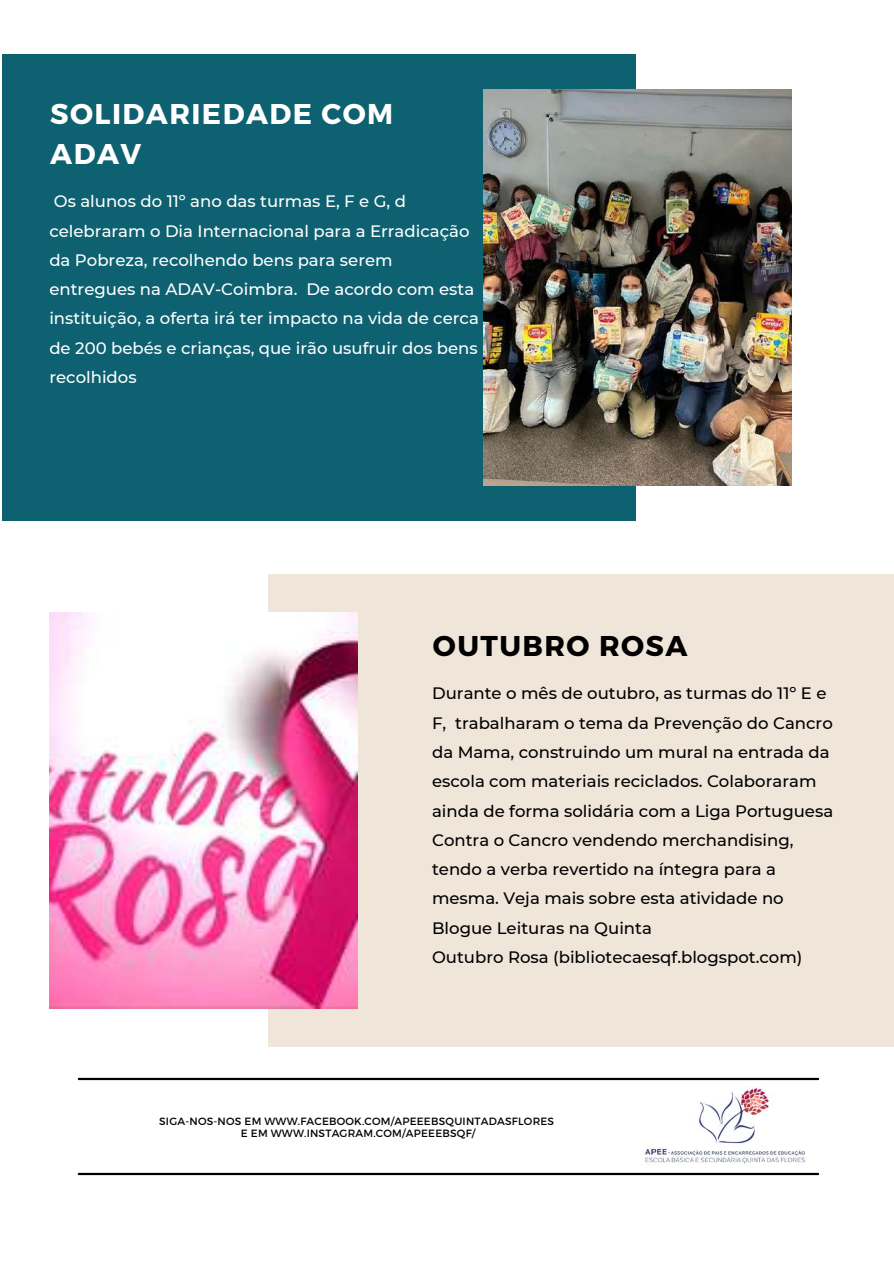
<style>
.page{position:relative;width:894px;height:1264px;background:#fff}
.page>*{position:absolute;margin:0;border:0;box-sizing:border-box;transform-origin:0 0}
.t1{font:700 28.65px/39.5px "Montserrat";letter-spacing:.05em;color:#fff}
.t2{font:700 28.65px "Montserrat";letter-spacing:.05em;color:#000}
.t3{font:500 16.5px/29.2px "Montserrat";color:#000}
.t4{font:500 16.5px/29.2px "Montserrat";color:#fff}
.t5{font:10.5px/11.4px "Montserrat";letter-spacing:.02em;color:#000;text-align:center}
</style>
<div class="page">
<hr style="left:79px;top:1077px;width:738px;height:3px;background:#000">
<hr style="left:79px;top:1172px;width:738px;height:3px;background:#000">
<div style="left:2px;top:54px;width:633px;height:466px;background:#0e6171"></div>
<img style="left:484px;top:89px;width:307px;height:397px">
<div style="left:268px;top:575px;width:625px;height:471px;background:#efe5d8"></div>
<img style="left:49px;top:612px;width:308px;height:396px">
<img style="left:645px;top:1086px;width:160px;height:78px">
<h1 class="t1" style="left:50px;top:93px;width:344px">SOLIDARIEDADE COM<br>ADAV</h1>
<p class="t4" style="left:49px;top:187px;width:431px">Os alunos do 11º ano das turmas E, F e G, d celebraram o Dia Internacional para a Erradicação da Pobreza, recolhendo bens para serem entregues na ADAV-Coimbra. De acordo com esta instituição, a oferta irá ter impacto na vida de cerca de 200 bebés e crianças, que irão usufruir dos bens recolhidos</p>
<h1 class="t2" style="left:433px;top:627px;width:256px">OUTUBRO ROSA</h1>
<p class="t3" style="left:432px;top:679px;width:402px">Durante o mês de outubro, as turmas do 11º E e F, trabalharam o tema da Prevenção do Cancro da Mama, construindo um mural na entrada da escola com materiais reciclados. Colaboraram ainda de forma solidária com a Liga Portuguesa Contra o Cancro vendendo merchandising, tendo a verba revertido na íntegra para a mesma. Veja mais sobre esta atividade no Blogue Leituras na Quinta<br>Outubro Rosa (bibliotecaesqf.blogspot.com)</p>
<p class="t5" style="left:159px;top:1115px;width:396px">SIGA-NOS-NOS EM WWW.FACEBOOK.COM/APEEEBSQUINTADASFLORES<br>E EM WWW.INSTAGRAM.COM/APEEEBSQF/</p>
</div>
